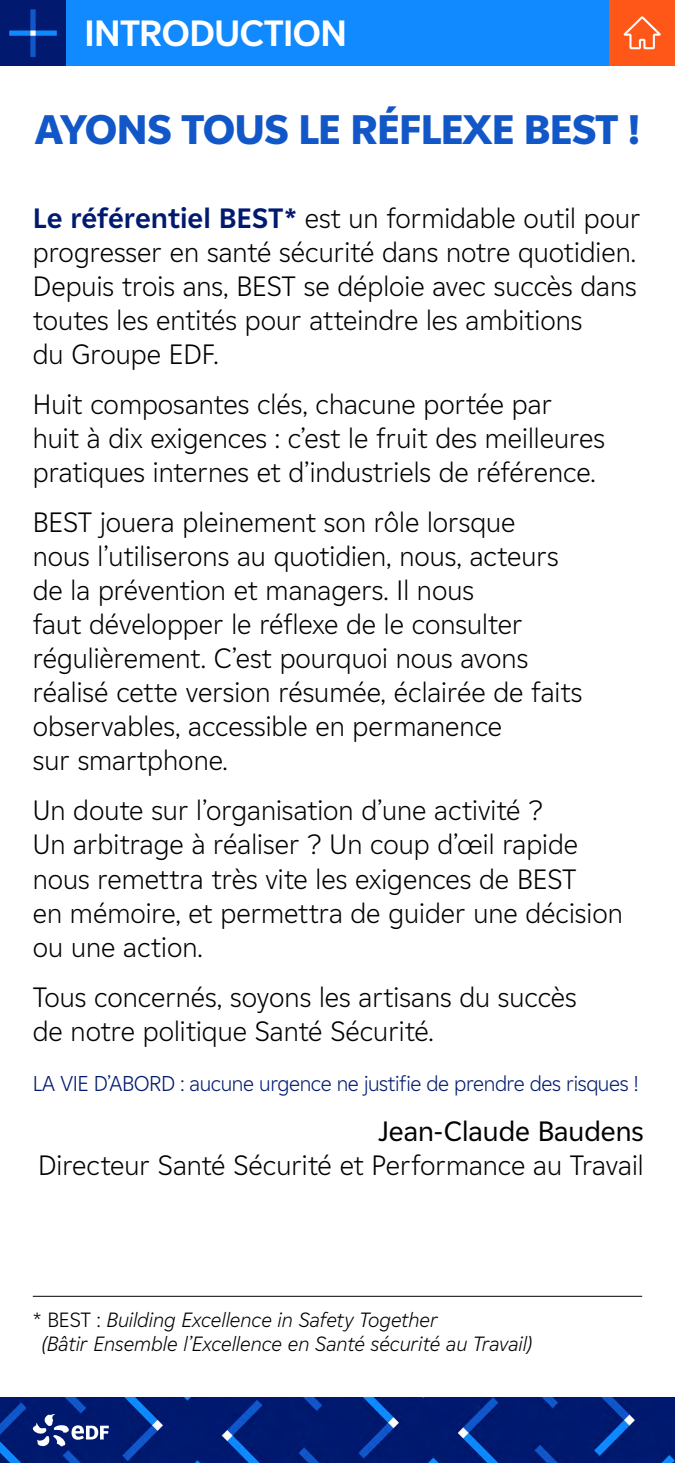
<style>
.page{position:relative;width:675px;height:1463px;background:#fff}
.page>*{position:absolute;margin:0;border:0;box-sizing:border-box;transform-origin:0 0}
.t1{font:800 41.25px "EDF2020";letter-spacing:-.03em;color:#1257c8}
.t2{font:700 36.56px "EDF2020";letter-spacing:-.03em;color:#fff}
.t3{font:300 28px/34px "EDF2020";color:#000}
.t4{font:28px "EDF2020";color:#000}
.t5{font:300 21.5px "EDF2020";letter-spacing:-.02em;color:#011a70}
.t6{font:italic 300 20.62px/24.4px "EDF2020";color:#000}
.s1{font-weight:700;color:#011a70}
.s2{font-style:normal}
</style>
<div class="page">
<img style="left:0;top:1397px;width:675px;height:65px">
<svg style="left:33px;top:1413px;width:76px;height:33px"></svg>
<div style="left:0;top:0;width:675px;height:66px;background:#1189ff"></div>
<div style="left:609px;top:0;width:66px;height:66px;background:#fe5717"></div>
<svg style="left:623px;top:16px;width:38px;height:33px"></svg>
<img style="left:0;top:0;width:66px;height:66px">
<hr style="left:33px;top:1296px;width:609px;height:1px;background:#000">
<p class="t2" style="left:84px;top:8px;width:265px">INTRODUCTION</p>
<p class="t1" style="left:35px;top:100px;width:607px">AYONS TOUS LE RÉFLEXE BEST !</p>
<p class="t3" style="left:33px;top:201px;width:609px"><span class="s1">Le référentiel BEST*</span> est un formidable outil pour progresser en santé sécurité dans notre quotidien.<br>Depuis trois ans, BEST se déploie avec succès dans toutes les entités pour atteindre les ambitions<br>du Groupe EDF.</p>
<p class="t3" style="left:33px;top:387px;width:574px">Huit composantes clés, chacune portée par huit à dix exigences : c’est le fruit des meilleures pratiques internes et d’industriels de référence.</p>
<p class="t3" style="left:33px;top:505px;width:551px">BEST jouera pleinement son rôle lorsque<br>nous l’utiliserons au quotidien, nous, acteurs de la prévention et managers. Il nous<br>faut développer le réflexe de le consulter régulièrement. C’est pourquoi nous avons réalisé cette version résumée, éclairée de faits observables, accessible en permanence<br>sur smartphone.</p>
<p class="t3" style="left:33px;top:793px;width:591px">Un doute sur l’organisation d’une activité ?<br>Un arbitrage à réaliser ? Un coup d’œil rapide nous remettra très vite les exigences de BEST<br>en mémoire, et permettra de guider une décision ou une action.</p>
<p class="t3" style="left:33px;top:979px;width:546px">Tous concernés, soyons les artisans du succès de notre politique Santé Sécurité.</p>
<p class="t5" style="left:33px;top:1068px;width:607px">LA VIE D’ABORD : aucune urgence ne justifie de prendre des risques !</p>
<p class="t4" style="left:378px;top:1111px;width:267px">Jean-Claude Baudens</p>
<p class="t3" style="left:38px;top:1147px;width:607px">Directeur Santé Sécurité et Performance au Travail</p>
<p class="t6" style="left:42px;top:1306px;width:492px;text-indent:-9px"><span class="s2">* BEST :</span> Building Excellence in Safety Together<br>(Bâtir Ensemble l’Excellence en Santé sécurité au Travail)</p>
</div>
